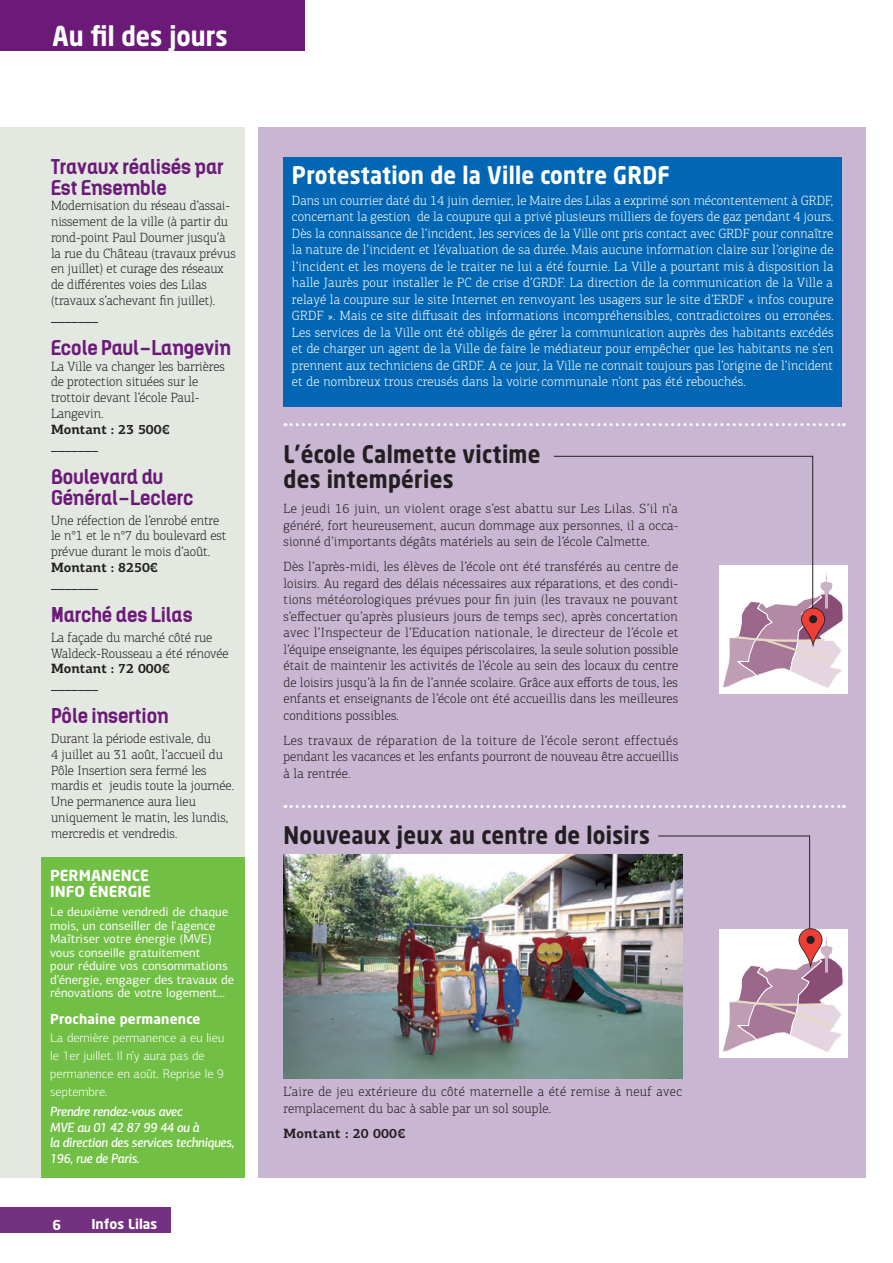
<style>
.page{position:relative;width:893px;height:1263px;background:#fff}
.page>*{position:absolute;margin:0;border:0;box-sizing:border-box;transform-origin:0 0}
.t1{font:700 27px "Neo Sans Std";color:#fff;scale:.9 1}
.t2{font:700 24px/25.5px "Neo Sans Std";letter-spacing:.015em;color:#231f20;scale:.9 1}
.t3{font:700 24px "Neo Sans Std";letter-spacing:.015em;color:#fff;scale:.9 1}
.t4{font:700 19.5px/21px "Kelson";color:#6b1a78}
.t5{font:700 15px/16.5px "Neo Sans Std";color:#fff}
.t6{font:300 13.5px/15.8px "PF Centro Slab Pro";color:#231f20}
.t7{font:300 13.5px/16.5px "PF Centro Slab Pro";letter-spacing:.015em;color:#fff;text-align:justify}
.t8{font:300 13.5px/16.5px "PF Centro Slab Pro";letter-spacing:.03em;color:#231f20}
.t9{font:italic 500 13.5px/15.8px "PF Centro Sans Pro";letter-spacing:-.025em;color:#fff;scale:.95 1}
.t10{font:700 13.5px/16.2px "PF Centro Slab Pro";color:#231f20}
.t11{font:700 13.5px "Neo Sans Std";letter-spacing:.015em;color:#fff}
.t12{font:12.75px/13.5px "PF Centro Sans Pro";color:#fff}
.t13{font:300 12.75px/18px "PF Centro Sans Pro";color:#fff}
</style>
<div class="page">
<div style="left:0;top:0;width:305px;height:51px;background:#6b1a78"></div>
<div style="left:0;top:128px;width:244px;height:1050px;background:#e3e8e1"></div>
<div style="left:0;top:1208px;width:170px;height:25px;background:#743081"></div>
<div style="left:258px;top:128px;width:608px;height:1050px;background:#c9b6d3"></div>
<div style="left:719px;top:565px;width:128px;height:128px;background:#fff"></div>
<svg style="left:553px;top:455px;width:260px;height:118px"></svg>
<svg style="left:723px;top:573px;width:120px;height:115px"></svg>
<div style="left:809px;top:615px;width:8px;height:8px;background:#231f20;border-radius:50%"></div>
<div style="left:283px;top:157px;width:559px;height:250px;background:#0166b3"></div>
<div style="left:719px;top:929px;width:128px;height:128px;background:#fff"></div>
<svg style="left:658px;top:835px;width:185px;height:218px"></svg>
<div style="left:806px;top:936px;width:9px;height:8px;background:#231f20;border-radius:50%"></div>
<svg style="left:285px;top:423px;width:559px;height:3px"></svg>
<svg style="left:285px;top:805px;width:559px;height:3px"></svg>
<img style="left:283px;top:854px;width:399px;height:225px">
<div style="left:42px;top:858px;width:203px;height:320px;background:#71bf44"></div>
<h1 class="t1" style="left:53px;top:18px;width:196px">Au fil des jours</h1>
<h3 class="t4" style="left:51px;top:155px;width:174px">Travaux réalisés par<br>Est Ensemble</h3>
<p class="t6" style="left:51px;top:198px;width:186px">Modernisation du réseau d’assai&shy;nissement de la ville (à partir du rond-point Paul Doumer jusqu’à la rue du Château (travaux prévus en juillet) et curage des réseaux de différentes voies des Lilas (travaux s’achevant fin juillet).</p>
<p class="t10" style="left:51px;top:308px;width:49px">_______</p>
<h3 class="t4" style="left:51px;top:336px;width:181px">Ecole Paul-Langevin</h3>
<p class="t6" style="left:51px;top:358px;width:175px">La Ville va changer les barrières de protection situées sur le trottoir devant l’école Paul-<br>Langevin.</p>
<p class="t10" style="left:51px;top:421px;width:120px">Montant : 23 500€ _______</p>
<h3 class="t4" style="left:51px;top:465px;width:144px">Boulevard du<br>Général-Leclerc</h3>
<p class="t6" style="left:51px;top:512px;width:177px">Une réfection de l’enrobé entre le n°1 et le n°7 du boulevard est prévue durant le mois d’août.</p>
<p class="t10" style="left:51px;top:559px;width:108px">Montant : 8250€ _______</p>
<h3 class="t4" style="left:51px;top:603px;width:143px">Marché des Lilas</h3>
<p class="t6" style="left:51px;top:629px;width:179px">La façade du marché côté rue<br>Waldeck-Rousseau a été rénovée</p>
<p class="t10" style="left:51px;top:660px;width:120px">Montant : 72 000€ _______</p>
<h3 class="t4" style="left:51px;top:704px;width:119px">Pôle insertion</h3>
<p class="t6" style="left:51px;top:731px;width:185px">Durant la période estivale, du<br>4 juillet au 31 août, l’accueil du<br>Pôle Insertion sera fermé les mardis et jeudis toute la journée.<br>Une permanence aura lieu uniquement le matin, les lundis, mercredis et vendredis.</p>
<p class="t5" style="left:50px;top:867px;width:102px">Permanence info énergie</p>
<p class="t12" style="left:50px;top:905px;width:186px">Le deuxième vendredi de chaque mois, un conseiller de l'agence<br>Maîtriser votre énergie (MVE) vous conseille gratuitement<br>pour réduire vos consommations d’énergie, engager des travaux de rénovations de votre logement...</p>
<p class="t11" style="left:50px;top:1010px;width:152px">Prochaine permanence</p>
<p class="t13" style="left:50px;top:1029px;width:175px">La dernière permanence a eu lieu le 1er juillet. Il n’y aura pas de permanence en août. Reprise le 9 septembre.</p>
<p class="t9" style="left:50px;top:1103px;width:196px">Prendre rendez-vous avec<br>MVE au 01 42 87 99 44 ou à<br>la direction des services techniques,<br>196, rue de Paris.</p>
<p class="t11" style="left:53px;top:1216px;width:10px">6</p>
<p class="t11" style="left:91px;top:1215px;width:67px">Infos Lilas</p>
<h2 class="t3" style="left:292px;top:160px;width:422px">Protestation de la Ville contre GRDF</h2>
<p class="t7" style="left:292px;top:192px;width:543px">Dans un courrier daté du 14 juin dernier, le Maire des Lilas a exprimé son mécontentement à GRDF, concernant la gestion de la coupure qui a privé plusieurs milliers de foyers de gaz pendant 4 jours.<br>Dès la connaissance de l’incident, les services de la Ville ont pris contact avec GRDF pour connaître la nature de l’incident et l’évaluation de sa durée. Mais aucune information claire sur l’origine de l’incident et les moyens de le traiter ne lui a été fournie. La Ville a pourtant mis à disposition la halle Jaurès pour installer le PC de crise d’GRDF. La direction de la communication de la Ville a relayé la coupure sur le site Internet en renvoyant les usagers sur le site d’ERDF « infos coupure GRDF ». Mais ce site diffusait des informations incompréhensibles, contradictoires ou erronées.<br>Les services de la Ville ont été obligés de gérer la communication auprès des habitants excédés et de charger un agent de la Ville de faire le médiateur pour empêcher que les habitants ne s’en prennent aux techniciens de GRDF. A ce jour, la Ville ne connait toujours pas l’origine de l’incident et de nombreux trous creusés dans la voirie communale n’ont pas été rebouchés.</p>
<h2 class="t2" style="left:283px;top:440px;width:287px">L’école Calmette victime des intempéries</h2>
<p class="t6" style="left:283px;top:500px;width:396px;line-height:16.5px;text-align:justify">Le jeudi 16 juin, un violent orage s’est abattu sur Les Lilas. S’il n’a généré, fort heureusement, aucun dommage aux personnes, il a occa&shy;sionné d’importants dégâts matériels au sein de l’école Calmette.</p>
<p class="t6" style="left:283px;top:558px;width:396px;line-height:16.5px;text-align:justify">Dès l’après-midi, les élèves de l’école ont été transférés au centre de loisirs. Au regard des délais nécessaires aux réparations, et des condi&shy;tions météorologiques prévues pour fin juin (les travaux ne pouvant s’effectuer qu’après plusieurs jours de temps sec), après concertation avec l’Inspecteur de l’Education nationale, le directeur de l’école et l’équipe enseignante, les équipes périscolaires, la seule solution possible était de maintenir les activités de l’école au sein des locaux du centre de loisirs jusqu’à la fin de l’année scolaire. Grâce aux efforts de tous, les enfants et enseignants de l’école ont été accueillis dans les meilleures conditions possibles.</p>
<p class="t6" style="left:283px;top:732px;width:396px;line-height:16.5px;text-align:justify">Les travaux de réparation de la toiture de l’école seront effectués pendant les vacances et les enfants pourront de nouveau être accueillis à la rentrée.</p>
<h2 class="t2" style="left:283px;top:822px;width:409px">Nouveaux jeux au centre de loisirs</h2>
<p class="t8" style="left:283px;top:1083px;width:400px">L’aire de jeu extérieure du côté maternelle a été remise à neuf avec remplacement du bac à sable par un sol souple.</p>
<p class="t10" style="left:283px;top:1125px;width:123px">Montant : 20 000€</p>
</div>
